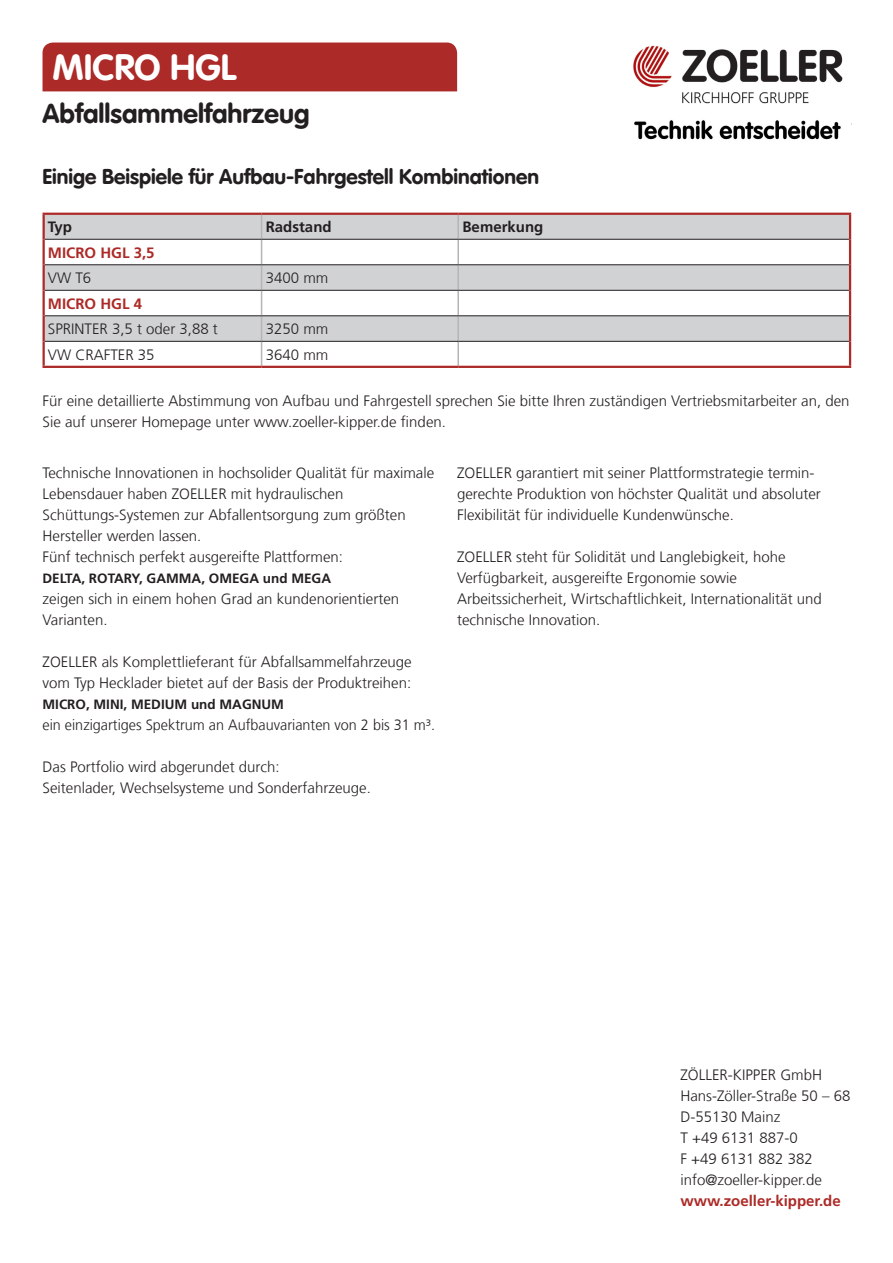
<style>
.page{position:relative;width:893px;height:1263px;background:#fff}
.page>*{position:absolute;margin:0;border:0;box-sizing:border-box;transform-origin:0 0}
.Ü4_VAG_14_bold_weiss{font:36px "VAG Rounded Bold";color:#fff}
.t1{font:27px "VAG Rounded Bold";color:#231f20}
.Ü4_VAG_14_bold_schwa{font:21px "VAG Rounded Bold";color:#231f20}
.Frutiger_10_pt_-_14{font:300 15px/21px "Frutiger LT Com";color:#231f20}
.Frutiger_10_pt_-_14-2{font:300 15px "Frutiger LT Com";color:#231f20;scale:.96 1}
.Frutiger_10_pt_Bold{font:700 15px "Frutiger LT Com";color:#ac2a27}
.Frutiger_10_pt_Bold-2{font:700 15px "Frutiger LT Com";color:#231f20}
.Frutiger_10_pt_Bold-3{font:700 13.5px "Frutiger LT Com";color:#231f20}
</style>
<div class="page">
<div style="left:43px;top:43px;width:414px;height:48px;background:#ac2a27"></div>
<svg style="left:45px;top:215px;width:804px;height:126px;fill:#d1d2d4"></svg>
<hr style="left:457px;top:215px;width:2px;height:24px;background:#b6b6b7">
<hr style="left:457px;top:240px;width:2px;height:24px;background:#b6b6b7">
<hr style="left:457px;top:265px;width:2px;height:25px;background:#b6b6b7">
<hr style="left:457px;top:291px;width:2px;height:24px;background:#b6b6b7">
<hr style="left:457px;top:316px;width:2px;height:25px;background:#b6b6b7">
<svg style="left:261px;top:215px;width:1px;height:151px"></svg>
<hr style="left:457px;top:342px;width:2px;height:24px;background:#b6b6b7">
<hr style="left:45px;top:239px;width:217px;height:1px;background:#231f20">
<hr style="left:262px;top:239px;width:196px;height:1px;background:#231f20">
<hr style="left:458px;top:239px;width:391px;height:1px;background:#231f20">
<hr style="left:45px;top:264px;width:217px;height:1px;background:#231f20">
<hr style="left:262px;top:264px;width:196px;height:1px;background:#231f20">
<hr style="left:458px;top:264px;width:391px;height:1px;background:#231f20">
<hr style="left:45px;top:290px;width:217px;height:1px;background:#231f20">
<hr style="left:262px;top:290px;width:196px;height:1px;background:#231f20">
<hr style="left:458px;top:290px;width:391px;height:1px;background:#231f20">
<hr style="left:45px;top:315px;width:217px;height:1px;background:#231f20">
<hr style="left:262px;top:315px;width:196px;height:1px;background:#231f20">
<hr style="left:458px;top:315px;width:391px;height:1px;background:#231f20">
<hr style="left:45px;top:341px;width:217px;height:1px;background:#231f20">
<hr style="left:262px;top:341px;width:196px;height:1px;background:#231f20">
<hr style="left:458px;top:341px;width:391px;height:1px;background:#231f20">
<hr style="left:43px;top:366px;width:219px;height:2px;background:#ac2a27">
<hr style="left:262px;top:366px;width:196px;height:2px;background:#ac2a27">
<hr style="left:458px;top:366px;width:393px;height:2px;background:#ac2a27">
<hr style="left:43px;top:213px;width:219px;height:2px;background:#ac2a27">
<hr style="left:43px;top:215px;width:2px;height:24px;background:#ac2a27">
<hr style="left:262px;top:213px;width:196px;height:2px;background:#ac2a27">
<hr style="left:458px;top:213px;width:393px;height:2px;background:#ac2a27">
<hr style="left:849px;top:215px;width:2px;height:24px;background:#ac2a27">
<hr style="left:43px;top:239px;width:2px;height:26px;background:#ac2a27">
<hr style="left:849px;top:239px;width:2px;height:26px;background:#ac2a27">
<hr style="left:43px;top:265px;width:2px;height:25px;background:#ac2a27">
<hr style="left:849px;top:265px;width:2px;height:25px;background:#ac2a27">
<hr style="left:43px;top:290px;width:2px;height:26px;background:#ac2a27">
<hr style="left:849px;top:290px;width:2px;height:26px;background:#ac2a27">
<hr style="left:43px;top:316px;width:2px;height:25px;background:#ac2a27">
<hr style="left:849px;top:316px;width:2px;height:25px;background:#ac2a27">
<hr style="left:43px;top:341px;width:2px;height:25px;background:#ac2a27">
<hr style="left:849px;top:341px;width:2px;height:25px;background:#ac2a27">
<img style="left:633px;top:45px;width:210px;height:95px">
<p class="Ü4_VAG_14_bold_weiss" style="left:53px;top:46px;width:185px">MICRO HGL</p>
<p class="t1" style="left:43px;top:97px;width:268px">Abfallsammelfahrzeug</p>
<p class="Ü4_VAG_14_bold_schwa" style="left:43px;top:164px;width:498px">Einige Beispiele für Aufbau-Fahrgestell Kombinationen</p>
<p class="Frutiger_10_pt_Bold-2" style="left:48px;top:218px;width:26px">Typ</p>
<p class="Frutiger_10_pt_Bold-2" style="left:266px;top:218px;width:67px">Radstand</p>
<p class="Frutiger_10_pt_Bold-2" style="left:462px;top:218px;width:82px">Bemerkung</p>
<p class="Frutiger_10_pt_Bold" style="left:48px;top:244px;width:108px">MICRO HGL 3,5</p>
<p class="Frutiger_10_pt_-_14" style="left:48px;top:268px;width:45px">VW T6</p>
<p class="Frutiger_10_pt_-_14" style="left:266px;top:268px;width:64px">3400 mm</p>
<p class="Frutiger_10_pt_Bold" style="left:48px;top:295px;width:96px">MICRO HGL 4</p>
<p class="Frutiger_10_pt_-_14" style="left:48px;top:319px;width:172px">SPRINTER 3,5 t oder 3,88 t</p>
<p class="Frutiger_10_pt_-_14" style="left:266px;top:319px;width:64px">3250 mm</p>
<p class="Frutiger_10_pt_-_14" style="left:48px;top:344px;width:108px">VW CRAFTER 35</p>
<p class="Frutiger_10_pt_-_14" style="left:266px;top:344px;width:64px">3640 mm</p>
<p class="Frutiger_10_pt_-_14" style="left:43px;top:390px;width:809px">Für eine detaillierte Abstimmung von Aufbau und Fahrgestell sprechen Sie bitte Ihren zuständigen Vertriebsmitarbeiter an, den<br>Sie auf unserer Homepage unter www.zoeller-kipper.de finden.</p>
<p class="Frutiger_10_pt_-_14" style="left:43px;top:462px;width:393px">Technische Innovationen in hochsolider Qualität für maximale Lebensdauer haben ZOELLER mit hydraulischen Schüttungs-Systemen zur Abfallentsorgung zum größten Hersteller werden lassen.<br>Fünf technisch perfekt ausgereifte Plattformen:</p>
<p class="Frutiger_10_pt_Bold-3" style="left:43px;top:570px;width:290px">DELTA, ROTARY, GAMMA, OMEGA und MEGA</p>
<p class="Frutiger_10_pt_-_14" style="left:43px;top:588px;width:358px">zeigen sich in einem hohen Grad an kundenorientierten<br>Varianten.</p>
<p class="Frutiger_10_pt_-_14" style="left:43px;top:651px;width:371px">ZOELLER als Komplettlieferant für Abfallsammelfahrzeuge vom Typ Hecklader bietet auf der Basis der Produktreihen:</p>
<p class="Frutiger_10_pt_Bold-3" style="left:43px;top:696px;width:243px">MICRO, MINI, MEDIUM und MAGNUM</p>
<p class="Frutiger_10_pt_-_14-2" style="left:43px;top:716px;width:410px">ein einzigartiges Spektrum an Aufbauvarianten von 2 bis 31 m³.</p>
<p class="Frutiger_10_pt_-_14" style="left:43px;top:756px;width:330px">Das Portfolio wird abgerundet durch:<br>Seitenlader, Wechselsysteme und Sonderfahrzeuge.</p>
<p class="Frutiger_10_pt_-_14" style="left:457px;top:462px;width:365px">ZOELLER garantiert mit seiner Plattformstrategie termin&shy;gerechte Produktion von höchster Qualität und absoluter<br>Flexibilität für individuelle Kundenwünsche.</p>
<p class="Frutiger_10_pt_-_14" style="left:457px;top:546px;width:366px">ZOELLER steht für Solidität und Langlebigkeit, hohe Verfügbarkeit, ausgereifte Ergonomie sowie Arbeitssicherheit, Wirtschaftlichkeit, Internationalität und technische Innovation.</p>
<p class="Frutiger_10_pt_-_14" style="left:680px;top:1064px;width:143px">ZÖLLER-KIPPER GmbH</p>
<p class="Frutiger_10_pt_-_14" style="left:680px;top:1085px;width:172px">Hans-Zöller-Straße 50 – 68</p>
<p class="Frutiger_10_pt_-_14" style="left:680px;top:1106px;width:102px">D-55130 Mainz</p>
<p class="Frutiger_10_pt_-_14" style="left:680px;top:1127px;width:119px">T +49 6131 887-0</p>
<p class="Frutiger_10_pt_-_14" style="left:680px;top:1148px;width:134px">F +49 6131 882 382</p>
<p class="Frutiger_10_pt_-_14" style="left:680px;top:1169px;width:143px">info@zoeller-kipper.de</p>
<p class="Frutiger_10_pt_Bold" style="left:680px;top:1192px;width:162px">www.zoeller-kipper.de</p>
</div>
